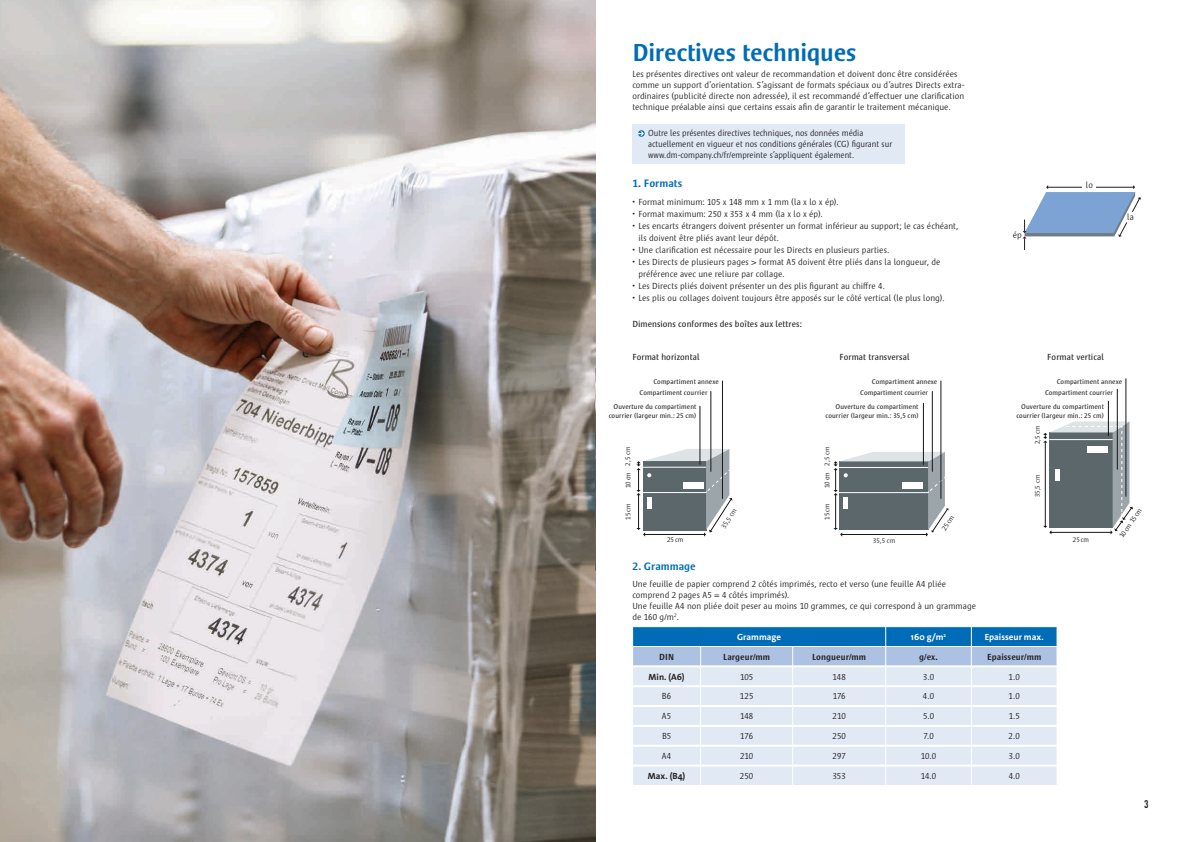
<style>
.page{position:relative;width:1191px;height:842px;background:#fff}
.page>*{position:absolute;margin:0;border:0;box-sizing:border-box;transform-origin:0 0}
.t1{font:500 25px "Satero Sans LT Pro";letter-spacing:-.005em;color:#006cb7}
.t2{font:500 11px "Satero Sans LT Pro";color:#006cb7}
.t3{font:700 11px "DIN Cond";color:#231f20}
.t4{font:300 9px/11px "Satero Sans LT Pro";letter-spacing:.005em;color:#231f20}
.t5{font:300 9px/10.8px "Satero Sans LT Pro";letter-spacing:.005em;color:#231f20;scale:.96 1}
.t6{font:9px "Satero Sans LT Pro";letter-spacing:.01em;color:#231f20}
.t7{font:500 9px "Satero Sans LT Pro";letter-spacing:.005em;color:#231f20}
.t8{font:700 9px "The Sans Os F";letter-spacing:.005em;color:#fff}
.t9{font:700 9px "The Sans Os F";letter-spacing:.005em;color:#231f20}
.t10{font:7px/11.4px "Satero Sans LT Pro";letter-spacing:.015em;color:#231f20}
.t11{font:300 7px "Satero Sans LT Pro";color:#161617}
.t12{font:300 7px "Satero Sans LT Pro";letter-spacing:.03em;color:#231f20}
</style>
<div class="page">
<img style="left:0;top:0;width:595px;height:842px">
<svg style="left:14px;top:824px;width:6px;height:18px"></svg>
<div style="left:632px;top:124px;width:273px;height:39px;background:#e1e9f5"></div>
<svg style="left:638px;top:131px;width:6px;height:5px"></svg>
<img style="left:595px;top:369px;width:1px;height:201px">
<hr style="left:1108px;top:401px;width:1px;height:35px;background:#161617">
<hr style="left:1117px;top:389px;width:1px;height:80px;background:#161617">
<hr style="left:1125px;top:379px;width:1px;height:117px;background:#161617">
<svg style="left:1043px;top:421px;width:90px;height:113px"></svg>
<hr style="left:923px;top:403px;width:1px;height:61px;background:#161617">
<hr style="left:932px;top:391px;width:1px;height:80px;background:#161617">
<hr style="left:940px;top:381px;width:1px;height:117px;background:#161617">
<svg style="left:833px;top:452px;width:115px;height:84px"></svg>
<hr style="left:699px;top:406px;width:1px;height:58px;background:#161617">
<hr style="left:710px;top:391px;width:1px;height:80px;background:#161617">
<hr style="left:722px;top:381px;width:1px;height:117px;background:#161617">
<svg style="left:1022px;top:185px;width:119px;height:65px"></svg>
<svg style="left:636px;top:449px;width:97px;height:87px"></svg>
<svg style="left:632px;top:627px;width:425px;height:158px;background:#c3d7ec"></svg>
<h1 class="t1" style="left:632px;top:38px;width:225px">Directives techniques</h1>
<p class="t4" style="left:632px;top:69px;width:334px">Les présentes directives ont valeur de recommandation et doivent donc être considérées comme un support d’orientation. S’agissant de formats spéciaux ou d’autres Directs extra&shy;ordinaires (publicité directe non adressée), il est recommandé d’effectuer une clarification technique préalable ainsi que certains essais afin de garantir le traitement mécanique.</p>
<p class="t5" style="left:648px;top:128px;width:256px">Outre les présentes directives techniques, nos données média actuellement en vigueur et nos conditions générales (CG) figurant sur www.dm-company.ch/fr/empreinte s’appliquent également.</p>
<p class="t2" style="left:632px;top:177px;width:51px">1. Formats</p>
<p class="t4" style="left:632px;top:196px;width:208px">• Format minimum: 105 x 148 mm x 1 mm (la x lo x ép).</p>
<p class="t4" style="left:632px;top:208px;width:192px">• Format maximum: 250 x 353 x 4 mm (la x lo x ép).</p>
<p class="t4" style="left:638px;top:220px;width:321px;line-height:12px;text-indent:-6px">• Les encarts étrangers doivent présenter un format inférieur au support; le cas échéant, ils doivent être pliés avant leur dépôt.</p>
<p class="t4" style="left:632px;top:244px;width:258px">• Une clarification est nécessaire pour les Directs en plusieurs parties.</p>
<p class="t4" style="left:638px;top:256px;width:303px;line-height:12px;text-indent:-6px">• Les Directs de plusieurs pages &gt; format A5 doivent être pliés dans la longueur, de préférence avec une reliure par collage.</p>
<p class="t4" style="left:632px;top:280px;width:254px">• Les Directs pliés doivent présenter un des plis figurant au chiffre 4.</p>
<p class="t4" style="left:632px;top:292px;width:314px">• Les plis ou collages doivent toujours être apposés sur le côté vertical (le plus long).</p>
<p class="t6" style="left:632px;top:319px;width:171px">Dimensions conformes des boîtes aux lettres:</p>
<p class="t4" style="left:1012px;top:229px;width:10px">ép</p>
<p class="t4" style="left:1086px;top:179px;width:9px">lo</p>
<p class="t4" style="left:1127px;top:212px;width:8px">la</p>
<p class="t6" style="left:632px;top:352px;width:69px">Format horizontal</p>
<p class="t10" style="left:639px;top:376px;width:81px;text-indent:14px">Compartiment annexe<br>Compartiment courrier</p>
<p class="t10" style="left:609px;top:402px;width:89px;line-height:9px;text-align:right">Ouverture du compartiment courrier (largeur min.: 25 cm)</p>
<p class="t6" style="left:839px;top:352px;width:72px">Format transversal</p>
<p class="t6" style="left:1047px;top:352px;width:58px">Format vertical</p>
<p class="t10" style="left:860px;top:376px;width:79px;text-indent:12px">Compartiment annexe<br>Compartiment courrier</p>
<p class="t10" style="left:825px;top:402px;width:94px;line-height:9px;text-align:right">Ouverture du compartiment courrier (largeur min.: 35,5 cm)</p>
<p class="t10" style="left:1045px;top:376px;width:79px;text-indent:12px">Compartiment annexe<br>Compartiment courrier</p>
<p class="t10" style="left:1016px;top:402px;width:89px;line-height:9px;text-align:right">Ouverture du compartiment courrier (largeur min.: 25 cm)</p>
<p class="t11" style="left:1033px;top:430px;width:19px;rotate:-90deg">2.5 cm</p>
<p class="t11" style="left:1033px;top:440px;width:19px;rotate:-90deg">2.5 cm</p>
<p class="t12" style="left:1033px;top:444px;width:21px;rotate:-90deg">2,5 cm</p>
<p class="t11" style="left:624px;top:457px;width:19px;rotate:-90deg">2.5 cm</p>
<p class="t11" style="left:823px;top:457px;width:19px;rotate:-90deg">2.5 cm</p>
<p class="t12" style="left:624px;top:466px;width:21px;rotate:-90deg">2,5 cm</p>
<p class="t12" style="left:823px;top:466px;width:21px;rotate:-90deg">2,5 cm</p>
<p class="t11" style="left:624px;top:467px;width:19px;rotate:-90deg">2.5 cm</p>
<p class="t11" style="left:823px;top:467px;width:19px;rotate:-90deg">2.5 cm</p>
<p class="t11" style="left:624px;top:478px;width:18px;rotate:-90deg">10 cm</p>
<p class="t11" style="left:823px;top:478px;width:18px;rotate:-90deg">10 cm</p>
<p class="t11" style="left:1033px;top:486px;width:23px;rotate:-90deg">35.5 cm</p>
<p class="t11" style="left:624px;top:488px;width:18px;rotate:-90deg">10 cm</p>
<p class="t11" style="left:823px;top:488px;width:18px;rotate:-90deg">10 cm</p>
<p class="t12" style="left:1033px;top:497px;width:24px;rotate:-90deg">35,5 cm</p>
<p class="t11" style="left:1033px;top:496px;width:13px;rotate:-90deg">35.5</p>
<p class="t11" style="left:624px;top:510px;width:18px;rotate:-90deg">15 cm</p>
<p class="t11" style="left:823px;top:510px;width:18px;rotate:-90deg">15 cm</p>
<p class="t11" style="left:624px;top:520px;width:18px;rotate:-90deg">15 cm</p>
<p class="t11" style="left:823px;top:520px;width:18px;rotate:-90deg">15 cm</p>
<p class="t11" style="left:1117px;top:535px;width:36px;rotate:-56deg">10 cm 15 cm</p>
<p class="t12" style="left:720px;top:526px;width:24px;rotate:-58deg">35,5 cm</p>
<p class="t11" style="left:721px;top:525px;width:22px;rotate:-56deg">35.5cm</p>
<p class="t11" style="left:940px;top:527px;width:18px;rotate:-56deg">25 cm</p>
<p class="t11" style="left:667px;top:536px;width:18px">25 cm</p>
<p class="t11" style="left:1073px;top:536px;width:18px">25 cm</p>
<p class="t11" style="left:873px;top:536px;width:23px">35.5 cm</p>
<p class="t12" style="left:873px;top:537px;width:24px">35,5 cm</p>
<p class="t2" style="left:632px;top:560px;width:65px">2. Grammage</p>
<p class="t4" style="left:632px;top:578px;width:345px">Une feuille de papier comprend 2 côtés imprimés, recto et verso (une feuille A4 pliée comprend 2 pages A5 = 4 côtés imprimés).<br>Une feuille A4 non pliée doit peser au moins 10 grammes, ce qui correspond à un grammage de 160 g/m<sup>2</sup>.</p>
<p class="t8" style="left:737px;top:631px;width:45px">Grammage</p>
<p class="t8" style="left:911px;top:631px;width:37px">160 g/m<sup>2</sup></p>
<p class="t8" style="left:984px;top:631px;width:60px">Epaisseur max.</p>
<p class="t7" style="left:659px;top:651px;width:16px">DIN</p>
<p class="t7" style="left:723px;top:651px;width:49px">Largeur/mm</p>
<p class="t7" style="left:812px;top:651px;width:56px">Longueur/mm</p>
<p class="t7" style="left:919px;top:651px;width:20px">g/ex.</p>
<p class="t7" style="left:987px;top:651px;width:56px">Epaisseur/mm</p>
<p class="t9" style="left:648px;top:671px;width:37px">Min. (A6)</p>
<p class="t4" style="left:740px;top:671px;width:15px">105</p>
<p class="t4" style="left:832px;top:671px;width:15px">148</p>
<p class="t4" style="left:923px;top:671px;width:13px">3.0</p>
<p class="t4" style="left:1008px;top:671px;width:13px">1.0</p>
<p class="t4" style="left:662px;top:691px;width:11px">B6</p>
<p class="t4" style="left:740px;top:691px;width:15px">125</p>
<p class="t4" style="left:832px;top:691px;width:14px">176</p>
<p class="t4" style="left:923px;top:691px;width:13px">4.0</p>
<p class="t4" style="left:1008px;top:691px;width:13px">1.0</p>
<p class="t4" style="left:662px;top:711px;width:11px">A5</p>
<p class="t4" style="left:740px;top:711px;width:15px">148</p>
<p class="t4" style="left:832px;top:711px;width:15px">210</p>
<p class="t4" style="left:923px;top:711px;width:13px">5.0</p>
<p class="t4" style="left:1008px;top:711px;width:13px">1.5</p>
<p class="t4" style="left:662px;top:730px;width:11px">B5</p>
<p class="t4" style="left:740px;top:730px;width:14px">176</p>
<p class="t4" style="left:832px;top:730px;width:15px">250</p>
<p class="t4" style="left:923px;top:730px;width:12px">7.0</p>
<p class="t4" style="left:1008px;top:730px;width:13px">2.0</p>
<p class="t4" style="left:662px;top:750px;width:11px">A4</p>
<p class="t4" style="left:740px;top:750px;width:15px">210</p>
<p class="t4" style="left:832px;top:750px;width:15px">297</p>
<p class="t4" style="left:920px;top:750px;width:17px">10.0</p>
<p class="t4" style="left:1008px;top:750px;width:13px">3.0</p>
<p class="t9" style="left:648px;top:770px;width:39px">Max. (B4)</p>
<p class="t4" style="left:740px;top:770px;width:15px">250</p>
<p class="t4" style="left:832px;top:770px;width:15px">353</p>
<p class="t4" style="left:921px;top:770px;width:17px">14.0</p>
<p class="t4" style="left:1008px;top:770px;width:13px">4.0</p>
<p class="t3" style="left:1144px;top:797px;width:6px">3</p>
</div>
